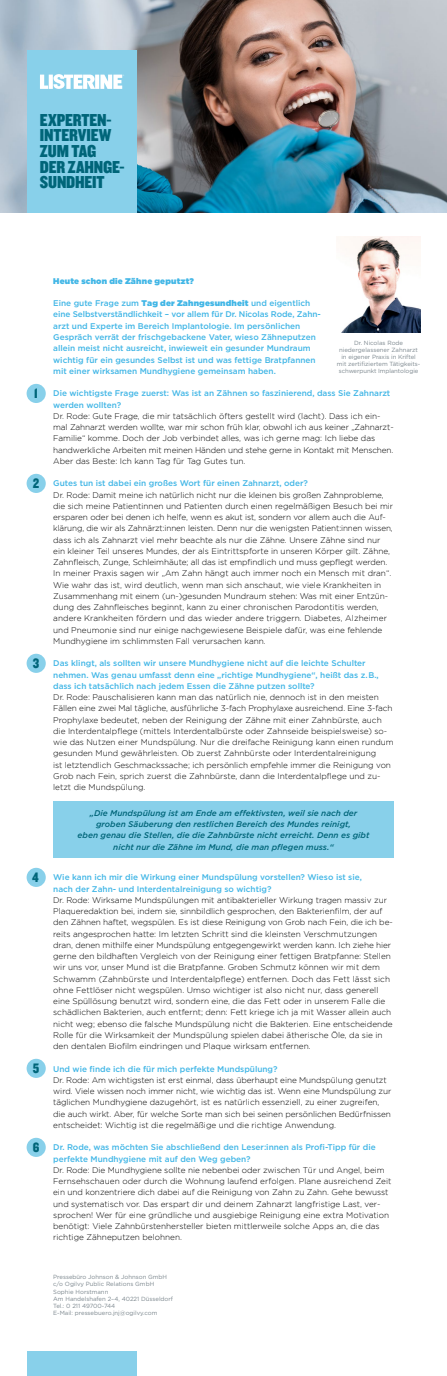
<style>
.page{position:relative;width:447px;height:1376px;background:#fff}
.page>*{position:absolute;margin:0;border:0;box-sizing:border-box;transform-origin:0 0}
.t1{font:18px/15.7px "Knockout HTF70 Full Welterwt";letter-spacing:-.01em;color:#006579}
.t2{font:14.25px "Knockout HTF70 Full Welterwt";color:#006579}
.t3{font:14.1px "Knockout HTF70 Full Welterwt";color:#006579}
.t4{font:300 8.25px/11.2px "Gotham";color:#000}
.t5{font:500 8.25px/11.2px "Gotham";color:#41b6e6}
.t6{font:italic 500 8.25px/11.2px "Gotham";color:#006579;text-align:center}
.t7{font:900 8.25px "Gotham";letter-spacing:.025em;color:#41b6e6}
.t8{font:6px/7.2px "Gotham";color:#7c878e;text-align:center}
.s1{font-weight:900}
</style>
<div class="page">
<div style="left:53px;top:801px;width:340px;height:56px;background:#88d0ea"></div>
<div style="left:27px;top:1351px;width:109px;height:25px;background:#88d0ea"></div>
<div style="left:27px;top:1137px;width:19px;height:20px;background:#88d0ea;border-radius:50%"></div>
<img style="left:0;top:0;width:446px;height:213px">
<img style="left:342px;top:237px;width:78px;height:95px">
<div style="left:27px;top:50px;width:109px;height:163px;background:#88d0ea"></div>
<svg style="left:40px;top:74px;width:84px;height:15px"></svg>
<div style="left:27px;top:1058px;width:19px;height:20px;background:#88d0ea;border-radius:50%"></div>
<div style="left:27px;top:868px;width:19px;height:19px;background:#88d0ea;border-radius:50%"></div>
<div style="left:27px;top:654px;width:19px;height:19px;background:#88d0ea;border-radius:50%"></div>
<div style="left:27px;top:474px;width:19px;height:19px;background:#88d0ea;border-radius:50%"></div>
<div style="left:27px;top:384px;width:19px;height:19px;background:#88d0ea;border-radius:50%"></div>
<h1 class="t1" style="left:40px;top:112px;width:86px">EXPERTEN-<br>INTERVIEW<br>ZUM TAG<br>DER ZAHNGE-<br>SUNDHEIT</h1>
<h2 class="t2" style="left:34px;top:386px;width:6px">1</h2>
<h2 class="t2" style="left:33px;top:476px;width:8px">2</h2>
<h2 class="t2" style="left:33px;top:656px;width:8px">3</h2>
<h2 class="t2" style="left:32px;top:870px;width:8px">4</h2>
<h2 class="t2" style="left:33px;top:1061px;width:8px">5</h2>
<h3 class="t3" style="left:33px;top:1140px;width:8px">6</h3>
<p class="t7" style="left:53px;top:275px;width:142px">Heute schon die Zähne geputzt?</p>
<p class="t5" style="left:53px;top:297px;width:269px">Eine gute Frage zum <span class="s1">Tag der Zahngesundheit</span> und eigentlich eine Selbstverständlichkeit – vor allem für Dr. Nicolas Rode, Zahn&shy;arzt und Experte im Bereich Implantologie. Im persönlichen Gespräch verrät der frischgebackene Vater, wieso Zähneputzen allein meist nicht ausreicht, inwieweit ein gesunder Mundraum wichtig für ein gesundes Selbst ist und was fettige Bratpfannen mit einer wirksamen Mundhygiene gemeinsam haben.</p>
<p class="t5" style="left:53px;top:388px;width:338px">Die wichtigste Frage zuerst: Was ist an Zähnen so faszinierend, dass Sie Zahnarzt werden wollten?</p>
<p class="t4" style="left:53px;top:410px;width:342px">Dr. Rode: Gute Frage, die mir tatsächlich öfters gestellt wird (lacht). Dass ich ein&shy;mal Zahnarzt werden wollte, war mir schon früh klar, obwohl ich aus keiner „Zahnarzt-Familie“ komme. Doch der Job verbindet alles, was ich gerne mag: Ich liebe das handwerkliche Arbeiten mit meinen Händen und stehe gerne in Kontakt mit Menschen.<br>Aber das Beste: Ich kann Tag für Tag Gutes tun.</p>
<p class="t5" style="left:53px;top:478px;width:256px">Gutes tun ist dabei ein großes Wort für einen Zahnarzt, oder?</p>
<p class="t4" style="left:53px;top:489px;width:341px">Dr. Rode: Damit meine ich natürlich nicht nur die kleinen bis großen Zahnprobleme, die sich meine Patientinnen und Patienten durch einen regelmäßigen Besuch bei mir ersparen oder bei denen ich helfe, wenn es akut ist, sondern vor allem auch die Auf&shy;klärung, die wir als Zahnärzt:innen leisten. Denn nur die wenigsten Patient:innen wissen, dass ich als Zahnarzt viel mehr beachte als nur die Zähne. Unsere Zähne sind nur ein kleiner Teil unseres Mundes, der als Eintrittspforte in unseren Körper gilt. Zähne, Zahnfleisch, Zunge, Schleimhäute; all das ist empfindlich und muss gepflegt werden.<br>In meiner Praxis sagen wir „Am Zahn hängt auch immer noch ein Mensch mit dran“.<br>Wie wahr das ist, wird deutlich, wenn man sich anschaut, wie viele Krankheiten in Zusammenhang mit einem (un-)gesunden Mundraum stehen: Was mit einer Entzün&shy;dung des Zahnfleisches beginnt, kann zu einer chronischen Parodontitis werden, andere Krankheiten fördern und das wieder andere triggern. Diabetes, Alzheimer und Pneumonie sind nur einige nachgewiesene Beispiele dafür, was eine fehlende Mundhygiene im schlimmsten Fall verursachen kann.</p>
<p class="t5" style="left:53px;top:658px;width:327px">Das klingt, als sollten wir unsere Mundhygiene nicht auf die leichte Schulter nehmen. Was genau umfasst denn eine „richtige Mundhygiene“, heißt das z.B., dass ich tatsächlich nach jedem Essen die Zähne putzen sollte?</p>
<p class="t4" style="left:53px;top:691px;width:342px">Dr. Rode: Pauschalisieren kann man das natürlich nie, dennoch ist in den meisten Fällen eine zwei Mal tägliche, ausführliche 3-fach Prophylaxe ausreichend. Eine 3-fach Prophylaxe bedeutet, neben der Reinigung der Zähne mit einer Zahnbürste, auch die Interdentalpflege (mittels Interdentalbürste oder Zahnseide beispielsweise) so&shy;wie das Nutzen einer Mundspülung. Nur die dreifache Reinigung kann einen rundum gesunden Mund gewährleisten. Ob zuerst Zahnbürste oder Interdentalreinigung<br>ist letztendlich Geschmackssache; ich persönlich empfehle immer die Reinigung von Grob nach Fein, sprich zuerst die Zahnbürste, dann die Interdentalpflege und zu&shy;letzt die Mundspülung.</p>
<p class="t8" style="left:336px;top:339px;width:85px">Dr. Nicolas Rode niedergelassener Zahnarzt in eigener Praxis in Kriftel mit zertifiziertem Tätigkeits&shy;schwerpunkt Implantologie</p>
<p class="t6" style="left:77px;top:807px;width:293px">„Die Mundspülung ist am Ende am effektivsten, weil sie nach der groben Säuberung den restlichen Bereich des Mundes reinigt,<br>eben genau die Stellen, die die Zahnbürste nicht erreicht. Denn es gibt nicht nur die Zähne im Mund, die man pflegen muss.“</p>
<p class="t5" style="left:53px;top:871px;width:310px">Wie kann ich mir die Wirkung einer Mundspülung vorstellen? Wieso ist sie, nach der Zahn- und Interdentalreinigung so wichtig?</p>
<p class="t4" style="left:53px;top:894px;width:341px">Dr. Rode: Wirksame Mundspülungen mit antibakterieller Wirkung tragen massiv zur Plaqueredaktion bei, indem sie, sinnbildlich gesprochen, den Bakterienfilm, der auf den Zähnen haftet, wegspülen. Es ist diese Reinigung von Grob nach Fein, die ich be&shy;reits angesprochen hatte: Im letzten Schritt sind die kleinsten Verschmutzungen dran, denen mithilfe einer Mundspülung entgegengewirkt werden kann. Ich ziehe hier gerne den bildhaften Vergleich von der Reinigung einer fettigen Bratpfanne: Stellen wir uns vor, unser Mund ist die Bratpfanne. Groben Schmutz können wir mit dem Schwamm (Zahnbürste und Interdentalpflege) entfernen. Doch das Fett lässt sich ohne Fettlöser nicht wegspülen. Umso wichtiger ist also nicht nur, dass generell eine Spüllösung benutzt wird, sondern eine, die das Fett oder in unserem Falle die schädlichen Bakterien, auch entfernt; denn: Fett kriege ich ja mit Wasser allein auch nicht weg; ebenso die falsche Mundspülung nicht die Bakterien. Eine entscheidende Rolle für die Wirksamkeit der Mundspülung spielen dabei ätherische Öle, da sie in den dentalen Biofilm eindringen und Plaque wirksam entfernen.</p>
<p class="t5" style="left:53px;top:1063px;width:226px">Und wie finde ich die für mich perfekte Mundspülung?</p>
<p class="t4" style="left:53px;top:1074px;width:339px">Dr. Rode: Am wichtigsten ist erst einmal, dass überhaupt eine Mundspülung genutzt wird. Viele wissen noch immer nicht, wie wichtig das ist. Wenn eine Mundspülung zur täglichen Mundhygiene dazugehört, ist es natürlich essenziell, zu einer zugreifen, die auch wirkt. Aber, für welche Sorte man sich bei seinen persönlichen Bedürfnissen entscheidet: Wichtig ist die regelmäßige und die richtige Anwendung.</p>
<p class="t5" style="left:53px;top:1141px;width:324px">Dr. Rode, was möchten Sie abschließend den Leser:innen als Profi-Tipp für die perfekte Mundhygiene mit auf den Weg geben?</p>
<p class="t4" style="left:53px;top:1164px;width:339px">Dr. Rode: Die Mundhygiene sollte nie nebenbei oder zwischen Tür und Angel, beim Fernsehschauen oder durch die Wohnung laufend erfolgen. Plane ausreichend Zeit ein und konzentriere dich dabei auf die Reinigung von Zahn zu Zahn. Gehe bewusst und systematisch vor. Das erspart dir und deinem Zahnarzt langfristige Last, ver&shy;sprochen! Wer für eine gründliche und ausgiebige Reinigung eine extra Motivation benötigt: Viele Zahnbürstenhersteller bieten mittlerweile solche Apps an, die das richtige Zähneputzen belohnen.</p>
<p class="t8" style="left:53px;top:1273px;width:121px;text-align:left">Pressebüro Johnson &amp; Johnson GmbH c/o Ogilvy Public Relations GmbH<br>Sophie Horstmann<br>Am Handelshafen 2–4, 40221 Düsseldorf<br>Tel.: 0 211 49700-744<br>E-Mail: pressebuero.jnj@ogilvy.com</p>
</div>
